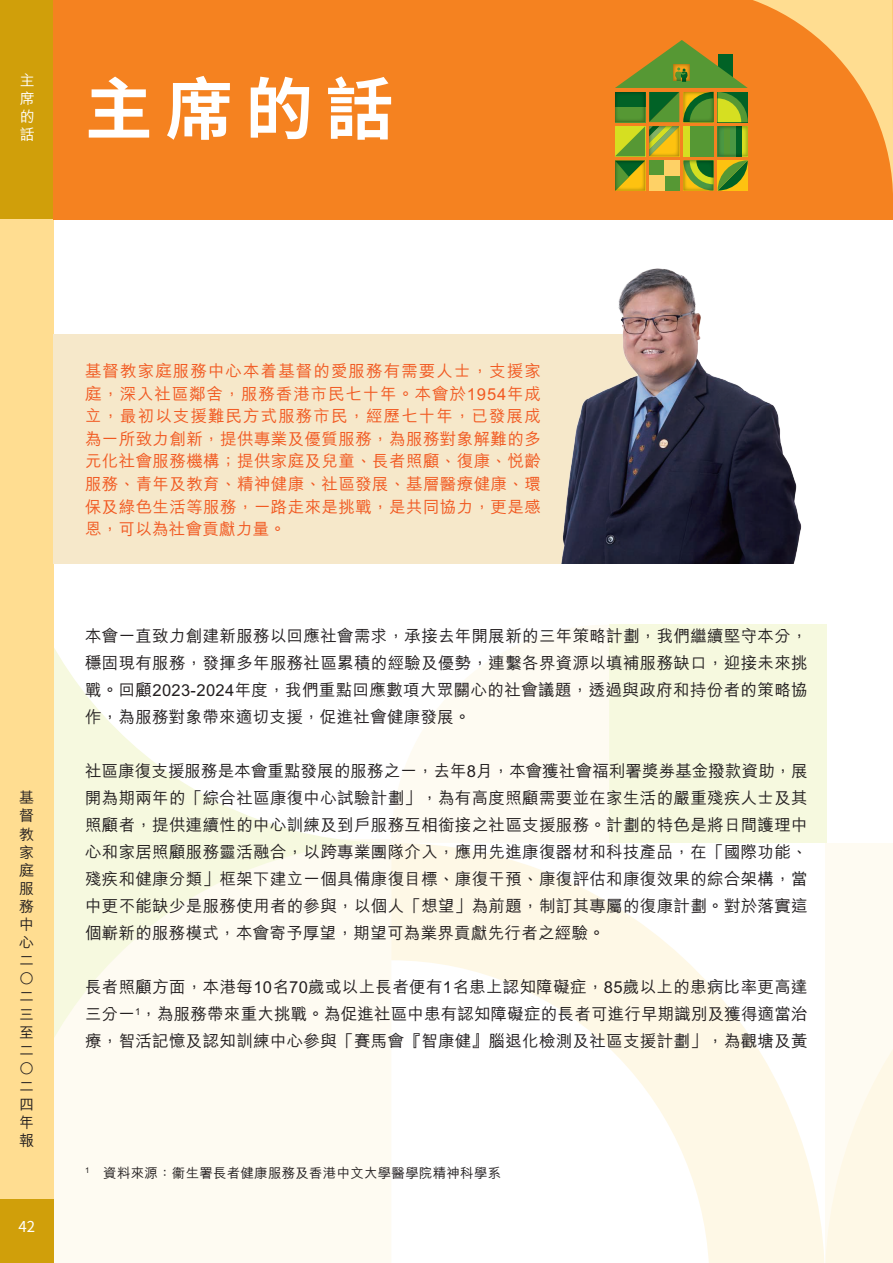
<style>
.page{position:relative;width:893px;height:1263px;background:#fff}
.page>*{position:absolute;margin:0;border:0;box-sizing:border-box;transform-origin:0 0}
.t1{font:700 67.5px "Noto Sans CJ Ksc";color:#fff}
.t2{font:500 16.5px/27px "M Hei HK";letter-spacing:.02em;color:#231f20;text-align:justify}
.t3{font:500 16.5px/22.5px "M Hei HK";letter-spacing:.025em;color:#f15921;text-align:justify}
.t4{font:500 15px/18px "M Hei HK";color:#231f20;text-align:justify}
.t5{font:500 15px/18px "M Hei HK";color:#fff;text-align:justify}
.t6{font:15px "Noto Sans CJ Ksc";color:#fff}
.t7{font:500 13.5px "M Hei HK";letter-spacing:.015em;color:#231f20}
</style>
<div class="page">
<div style="left:609px;top:624px;width:218px;height:219px;background:#f6f9df"></div>
<svg style="left:391px;top:625px;width:218px;height:218px;fill:#fefbf2"></svg>
<svg style="left:825px;top:843px;width:68px;height:420px"></svg>
<div style="left:0;top:839px;width:391px;height:424px;background:#fefbf2"></div>
<svg style="left:54px;top:563px;width:337px;height:474px"></svg>
<svg style="left:391px;top:843px;width:433px;height:420px;fill:#fef8e6"></svg>
<svg style="left:391px;top:960px;width:318px;height:303px"></svg>
<div style="left:0;top:0;width:54px;height:1263px;background:#ffdd91"></div>
<div style="left:0;top:0;width:54px;height:219px;background:#d09f0a"></div>
<div style="left:0;top:1199px;width:54px;height:64px;background:#d09f0a"></div>
<div style="left:53px;top:334px;width:606px;height:229px;background:#f6e8ca"></div>
<div style="left:54px;top:0;width:839px;height:219px;background:#f58220"></div>
<svg style="left:615px;top:0;width:278px;height:192px"></svg>
<img style="left:553px;top:268px;width:249px;height:296px">
<p class="t5" style="left:20px;top:71px;width:16px">主席的話</p>
<h1 class="t1" style="left:85px;top:71px;width:310px">主席的話</h1>
<p class="t4" style="left:19px;top:788px;width:16px">基督教家庭服務中心二○二三至二○二四年報</p>
<p class="t6" style="left:19px;top:1218px;width:18px">42</p>
<p class="t3" style="left:85px;top:359px;width:457px">基督教家庭服務中心本着基督的愛服務有需要人士，支援家庭，深入社區鄰舍，服務香港市民七十年。本會於1954年成立，最初以支援難民方式服務市民，經歷七十年，已發展成為一所致力創新，提供專業及優質服務，為服務對象解難的多元化社會服務機構；提供家庭及兒童、長者照顧、復康、悅齡服務、青年及教育、精神健康、社區發展、基層醫療健康、環保及綠色生活等服務，一路走來是挑戰，是共同協力，更是感恩，可以為社會貢獻力量。</p>
<p class="t2" style="left:85px;top:621px;width:724px">本會一直致力創建新服務以回應社會需求，承接去年開展新的三年策略計劃，我們繼續堅守本分，穩固現有服務，發揮多年服務社區累積的經驗及優勢，連繫各界資源以填補服務缺口，迎接未來挑戰。回顧2023-2024年度，我們重點回應數項大眾關心的社會議題，透過與政府和持份者的策略協作，為服務對象帶來適切支援，促進社會健康發展。</p>
<p class="t2" style="left:85px;top:756px;width:724px">社區康復支援服務是本會重點發展的服務之一，去年8月，本會獲社會福利署獎劵基金撥款資助，展開為期兩年的「綜合社區康復中心試驗計劃」，為有高度照顧需要並在家生活的嚴重殘疾人士及其照顧者，提供連續性的中心訓練及到戶服務互相銜接之社區支援服務。計劃的特色是將日間護理中心和家居照顧服務靈活融合，以跨專業團隊介入，應用先進康復器材和科技產品，在「國際功能、殘疾和健康分類」框架下建立一個具備康復目標、康復干預、康復評估和康復效果的綜合架構，當中更不能缺少是服務使用者的參與，以個人「想望」為前題，制訂其專屬的復康計劃。對於落實這個嶄新的服務模式，本會寄予厚望，期望可為業界貢獻先行者之經驗。</p>
<p class="t2" style="left:85px;top:972px;width:724px">長者照顧方面，本港每10名70歲或以上長者便有1名患上認知障礙症，85歲以上的患病比率更高達三分一<sup>1</sup>，為服務帶來重大挑戰。為促進社區中患有認知障礙症的長者可進行早期識別及獲得適當治療，智活記憶及認知訓練中心參與「賽馬會『智康健』腦退化檢測及社區支援計劃」，為觀塘及黃</p>
<p class="t7" style="left:85px;top:1163px;width:418px"><sup>1</sup>　資料來源：衞生署長者健康服務及香港中文大學醫學院精神科學系</p>
</div>
